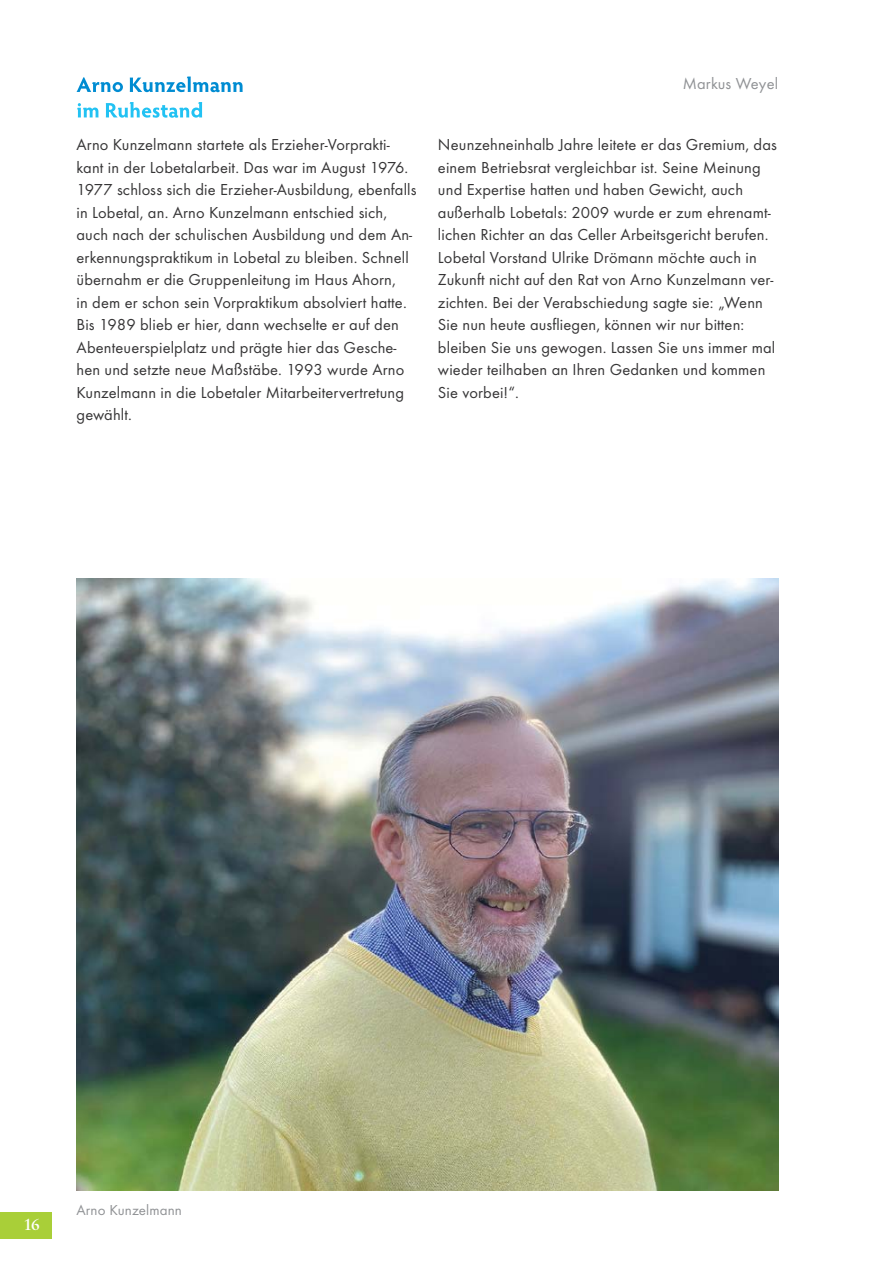
<style>
.page{position:relative;width:893px;height:1263px;background:#fff}
.page>*{position:absolute;margin:0;border:0;box-sizing:border-box;transform-origin:0 0}
.t1{font:16.5px/22.5px "Function";letter-spacing:.01em;color:#363536}
.t2{font:16.5px "Function";letter-spacing:.01em;color:#909295}
.t3{font:500 16.5px "Savoy";color:#fff}
.t4{font:15px "Function";letter-spacing:.01em;color:#909295}
</style>
<div class="page">
<div style="left:0;top:1212px;width:51px;height:27px;background:#a9cf38"></div>
<img style="left:77px;top:578px;width:701px;height:613px">
<svg style="left:77px;top:102px;width:125px;height:16px"></svg>
<svg style="left:77px;top:77px;width:166px;height:15px"></svg>
<p class="t2" style="left:683px;top:74px;width:97px">Markus Weyel</p>
<p class="t1" style="left:77px;top:133px;width:342px">Arno Kunzelmann startete als Erzieher-Vorprakti&shy;kant in der Lobetalarbeit. Das war im August 1976.<br>1977 schloss sich die Erzieher-Ausbildung, ebenfalls in Lobetal, an. Arno Kunzelmann entschied sich, auch nach der schulischen Ausbildung und dem An&shy;erkennungspraktikum in Lobetal zu bleiben. Schnell übernahm er die Gruppenleitung im Haus Ahorn,<br>in dem er schon sein Vorpraktikum absolviert hatte.<br>Bis 1989 blieb er hier, dann wechselte er auf den Abenteuerspielplatz und prägte hier das Gesche&shy;hen und setzte neue Maßstäbe. 1993 wurde Arno Kunzelmann in die Lobetaler Mitarbeitervertretung gewählt.</p>
<p class="t1" style="left:438px;top:133px;width:340px">Neunzehneinhalb Jahre leitete er das Gremium, das einem Betriebsrat vergleichbar ist. Seine Meinung und Expertise hatten und haben Gewicht, auch außerhalb Lobetals: 2009 wurde er zum ehrenamt&shy;lichen Richter an das Celler Arbeitsgericht berufen.<br>Lobetal Vorstand Ulrike Drömann möchte auch in Zukunft nicht auf den Rat von Arno Kunzelmann ver&shy;zichten. Bei der Verabschiedung sagte sie: „Wenn Sie nun heute ausfliegen, können wir nur bitten: bleiben Sie uns gewogen. Lassen Sie uns immer mal wieder teilhaben an Ihren Gedanken und kommen Sie vorbei!“.</p>
<p class="t3" style="left:23px;top:1215px;width:18px">16</p>
<p class="t4" style="left:77px;top:1201px;width:107px">Arno Kunzelmann</p>
</div>
